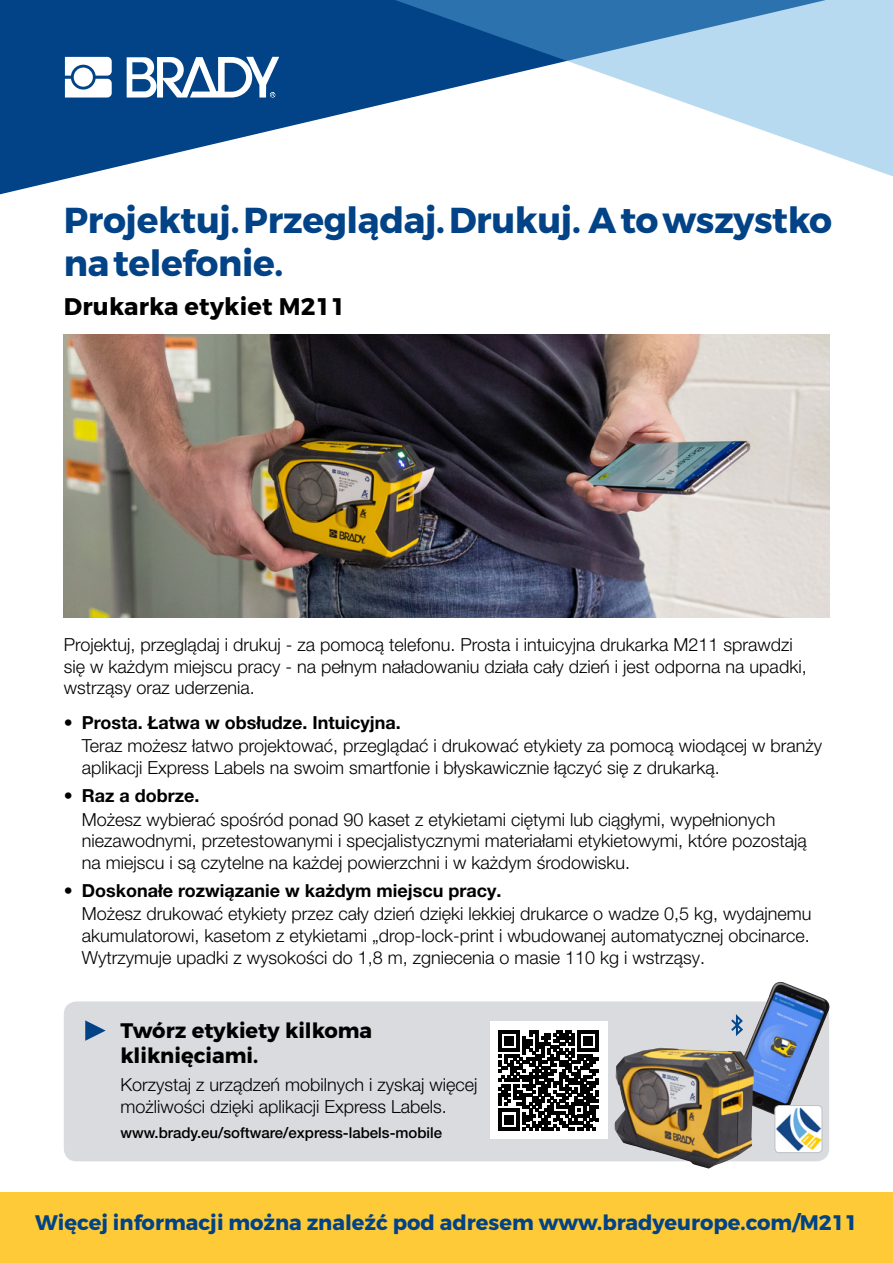
<style>
.page{position:relative;width:893px;height:1263px;background:#fff}
.page>*{position:absolute;margin:0;border:0;box-sizing:border-box;transform-origin:0 0}
.t1{font:700 36px/43.2px "Montserrat";letter-spacing:-.01em;color:#014386}
.t2{font:700 24px "Montserrat";letter-spacing:.01em;color:#000}
.t3{font:700 21px "Montserrat";color:#014386}
.t4{font:700 21px/25.2px "Montserrat";color:#000}
.t5{font:300 18px/21.6px "Helvetica Neue LT Pro";color:#000}
.t6{font:700 18px "Helvetica Neue LT Pro";color:#000}
.t7{font:500 15px "Helvetica Neue LT Pro";color:#000}
</style>
<div class="page">
<svg style="left:0;top:0;width:359px;height:195px;fill:#014386"></svg>
<svg style="left:359px;top:0;width:534px;height:177px"></svg>
<div style="left:0;top:1192px;width:893px;height:71px;background:#ffca38"></div>
<svg style="left:65px;top:57px;width:47px;height:41px"></svg>
<svg style="left:127px;top:57px;width:152px;height:41px"></svg>
<img style="left:64px;top:334px;width:765px;height:284px">
<div style="left:64px;top:1001px;width:765px;height:160px;background:#d9dbde;border-radius:13px"></div>
<div style="left:490px;top:1021px;width:117px;height:118px;background:#fff"></div>
<svg style="left:499px;top:1030px;width:100px;height:100px"></svg>
<img style="left:614px;top:982px;width:165px;height:186px">
<img style="left:777px;top:1108px;width:43px;height:43px">
<div style="left:775px;top:1105px;width:47px;height:48px;border:1px solid #bcc1c5;border-radius:4px"></div>
<svg style="left:731px;top:1014px;width:12px;height:22px"></svg>
<svg style="left:85px;top:1020px;width:21px;height:21px"></svg>
<h1 class="t1" style="left:64px;top:199px;width:770px">Projektuj. Przeglądaj. Drukuj. A to wszystko na telefonie.</h1>
<h2 class="t2" style="left:64px;top:292px;width:283px">Drukarka etykiet M211</h2>
<p class="t5" style="left:64px;top:634px;width:744px">Projektuj, przeglądaj i drukuj - za pomocą telefonu. Prosta i intuicyjna drukarka M211 sprawdzi się w każdym miejscu pracy - na pełnym naładowaniu działa cały dzień i jest odporna na upadki, wstrząsy oraz uderzenia.</p>
<p class="t6" style="left:64px;top:711px;width:338px">• Prosta. Łatwa w obsłudze. Intuicyjna.</p>
<p class="t5" style="left:82px;top:735px;width:742px">Teraz możesz łatwo projektować, przeglądać i drukować etykiety za pomocą wiodącej w branży aplikacji Express Labels na swoim smartfonie i błyskawicznie łączyć się z drukarką.</p>
<p class="t6" style="left:64px;top:785px;width:137px">• Raz a dobrze.</p>
<p class="t5" style="left:82px;top:808px;width:727px">Możesz wybierać spośród ponad 90 kaset z etykietami ciętymi lub ciągłymi, wypełnionych niezawodnymi, przetestowanymi i specjalistycznymi materiałami etykietowymi, które pozostają na miejscu i są czytelne na każdej powierzchni i w każdym środowisku.</p>
<p class="t6" style="left:64px;top:879px;width:439px">• Doskonałe rozwiązanie w każdym miejscu pracy.</p>
<p class="t5" style="left:82px;top:903px;width:731px;text-align:justify">Możesz drukować etykiety przez cały dzień dzięki lekkiej drukarce o wadze 0,5 kg, wydajnemu akumulatorowi, kasetom z etykietami „drop-lock-print i wbudowanej automatycznej obcinarce.<br>Wytrzymuje upadki z wysokości do 1,8 m, zgniecenia o masie 110 kg i wstrząsy.</p>
<p class="t4" style="left:120px;top:1018px;width:253px">Twórz etykiety kilkoma kliknięciami.</p>
<p class="t5" style="left:120px;top:1073px;width:359px">Korzystaj z urządzeń mobilnych i zyskaj więcej możliwości dzięki aplikacji Express Labels.</p>
<p class="t7" style="left:120px;top:1124px;width:323px">www.brady.eu/software/express-labels-mobile</p>
<p class="t3" style="left:35px;top:1209px;width:824px">Więcej informacji można znaleźć pod adresem www.bradyeurope.com/M211</p>
</div>
